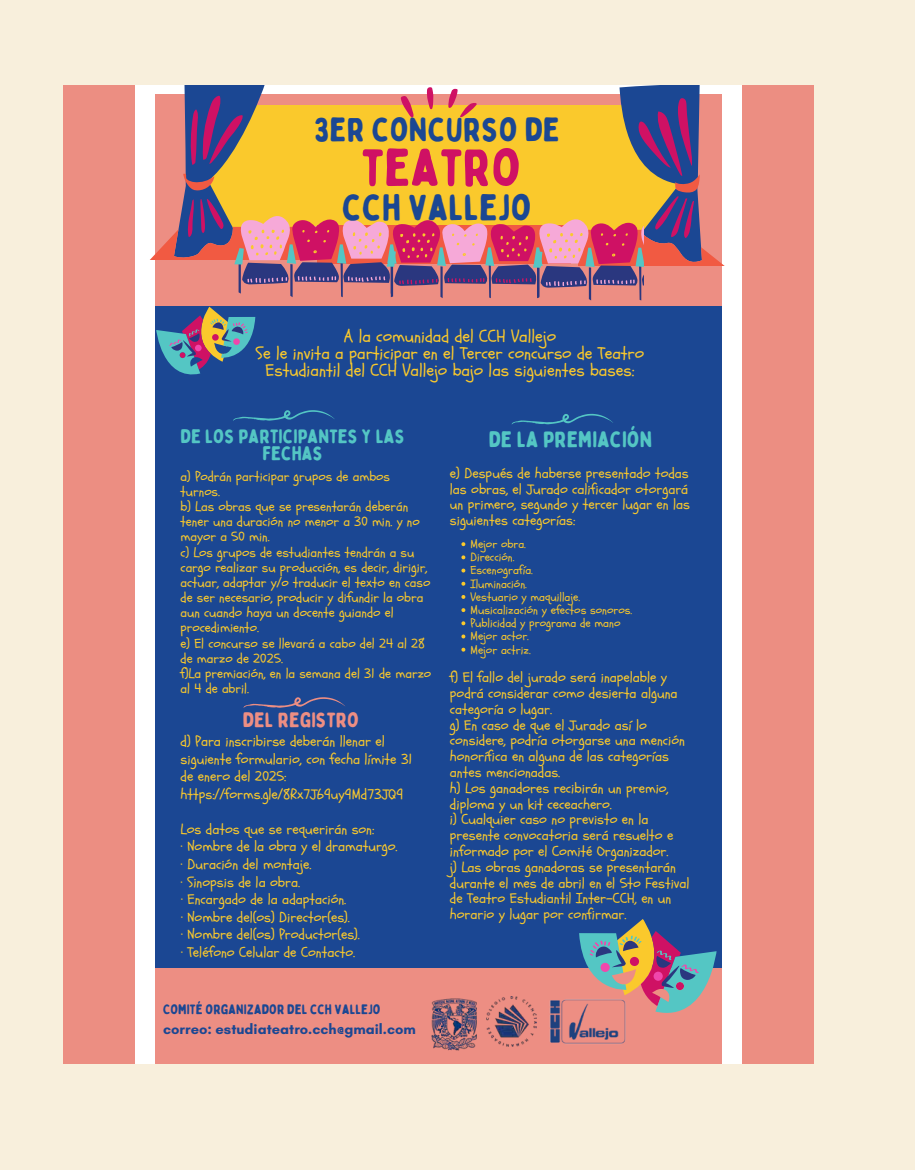
<style>
.page{position:relative;width:915px;height:1170px;background:#fff}
.page>*{position:absolute;margin:0;border:0;box-sizing:border-box;transform-origin:0 0}
.t1{font:52.35px "Bobby Jones Soft";color:#cf1164}
.t2{font:36.75px "Bobby Jones Soft";color:#1b4793}
.t3{font:33.45px "Bobby Jones Soft";color:#1b4793}
.t4{font:22.35px "Bobby Jones Soft";color:#54c6c4}
.t5{font:20.85px "Bobby Jones Soft";color:#ed8e83}
.t6{font:19.5px/16.6px "Bobby Jones Soft";color:#54c6c4;text-align:center}
.t7{font:17.4px/17.2px "Schoolbell";color:#fac92c;text-align:center}
.t8{font:700 14.55px "Glacial Indifference";color:#1b4793}
.t9{font:14.4px/17.5px "Schoolbell";color:#fac92c}
.t10{font:14.25px/15.8px "Schoolbell";color:#fac92c}
.t11{font:13.65px "Bobby Jones Soft";color:#1b4793}
.t12{font:13.5px/15.1px "Schoolbell";color:#fac92c}
.t13{font:12px/13.2px "Schoolbell";color:#fac92c}
</style>
<div class="page">
<div style="left:0;top:0;width:914px;height:1169px;background:#f8efdc"></div>
<div style="left:64px;top:85px;width:749px;height:978px;background:#ec8e82"></div>
<div style="left:135px;top:85px;width:606px;height:978px;background:#fff"></div>
<div style="left:155px;top:94px;width:566px;height:969px;background:#ed8e83"></div>
<div style="left:155px;top:306px;width:566px;height:661px;background:#1b4793"></div>
<svg style="left:579px;top:919px;width:137px;height:93px"></svg>
<svg style="left:233px;top:410px;width:102px;height:11px"></svg>
<svg style="left:243px;top:697px;width:102px;height:11px"></svg>
<svg style="left:511px;top:414px;width:102px;height:11px"></svg>
<svg style="left:150px;top:85px;width:575px;height:215px"></svg>
<svg style="left:156px;top:307px;width:99px;height:67px"></svg>
<img style="left:432px;top:998px;width:44px;height:53px">
<img style="left:549px;top:996px;width:79px;height:48px">
<img style="left:486px;top:996px;width:50px;height:50px">
<svg style="left:461px;top:542px;width:4px;height:4px"></svg>
<svg style="left:461px;top:555px;width:4px;height:4px"></svg>
<svg style="left:461px;top:568px;width:4px;height:4px"></svg>
<svg style="left:461px;top:581px;width:4px;height:4px"></svg>
<svg style="left:461px;top:595px;width:4px;height:4px"></svg>
<svg style="left:461px;top:608px;width:4px;height:4px"></svg>
<svg style="left:461px;top:621px;width:4px;height:4px"></svg>
<svg style="left:461px;top:634px;width:4px;height:4px"></svg>
<svg style="left:461px;top:647px;width:4px;height:4px"></svg>
<h3 class="t3" style="left:314px;top:109px;width:247px">3ER CONCURSO DE</h3>
<h1 class="t1" style="left:361px;top:135px;width:161px">TEATRO</h1>
<h2 class="t2" style="left:342px;top:185px;width:191px">CCH VALLEJO</h2>
<p class="t7" style="left:256px;top:327px;width:389px">A la comunidad del CCH Vallejo<br>Se le invita a participar en el Tercer concurso de Teatro<br>Estudiantil del CCH Vallejo bajo las siguientes bases:</p>
<h3 class="t6" style="left:180px;top:428px;width:226px">DE LOS PARTICIPANTES Y LAS<br>FECHAS</h3>
<h3 class="t4" style="left:488px;top:425px;width:165px">DE LA PREMIACIÓN</h3>
<p class="t12" style="left:180px;top:469px;width:252px">a) Podrán participar grupos de ambos turnos.<br>b) Las obras que se presentarán deberán tener una duración no menor a 30 min. y no mayor a 50 min.<br>c) Los grupos de estudiantes tendrán a su cargo realizar su producción, es decir, dirigir, actuar, adaptar y/o traducir el texto en caso de ser necesario, producir y difundir la obra aun cuando haya un docente guiando el procedimiento.<br>e) El concurso se llevará a cabo del 24 al 28 de marzo de 2025.<br>f)La premiación, en la semana del 31 de marzo al 4 de abril.</p>
<h3 class="t5" style="left:243px;top:707px;width:118px">DEL REGISTRO</h3>
<p class="t9" style="left:180px;top:733px;width:233px">d) Para inscribirse deberán llenar el siguiente formulario, con fecha límite 31 de enero del 2025: https://forms.gle/8Rx7J69uy9Md73JQ9</p>
<p class="t9" style="left:180px;top:820px;width:218px">Los datos que se requerirán son:<br>· Nombre de la obra y el dramaturgo. · Duración del montaje.<br>· Sinopsis de la obra.<br>· Encargado de la adaptación.<br>· Nombre del(os) Director(es).<br>· Nombre del(os) Productor(es).<br>· Teléfono Celular de Contacto.</p>
<p class="t10" style="left:450px;top:465px;width:241px">e) Después de haberse presentado todas las obras, el Jurado calificador otorgará un primero, segundo y tercer lugar en las siguientes categorías:</p>
<p class="t13" style="left:470px;top:537px;width:163px">Mejor obra.<br>Dirección.<br>Escenografía.<br>Iluminación.<br>Vestuario y maquillaje.<br>Musicalización y efectos sonoros.<br>Publicidad y programa de mano<br>Mejor actor.<br>Mejor actriz.</p>
<p class="t10" style="left:450px;top:670px;width:241px">f) El fallo del jurado será inapelable y podrá considerar como desierta alguna categoría o lugar.<br>g) En caso de que el Jurado así lo considere, podría otorgarse una mención honorífica en alguna de las categorías antes mencionadas.<br>h) Los ganadores recibirán un premio, diploma y un kit ceceachero.<br>i) Cualquier caso no previsto en la presente convocatoria será resuelto e informado por el Comité Organizador.<br>j) Las obras ganadoras se presentarán durante el mes de abril en el 5to Festival de Teatro Estudiantil Inter-CCH, en un horario y lugar por confirmar.</p>
<p class="t11" style="left:163px;top:1000px;width:219px">COMITÉ ORGANIZADOR DEL CCH VALLEJO</p>
<p class="t8" style="left:163px;top:1020px;width:254px">correo: estudiateatro.cch@gmail.com</p>
</div>
